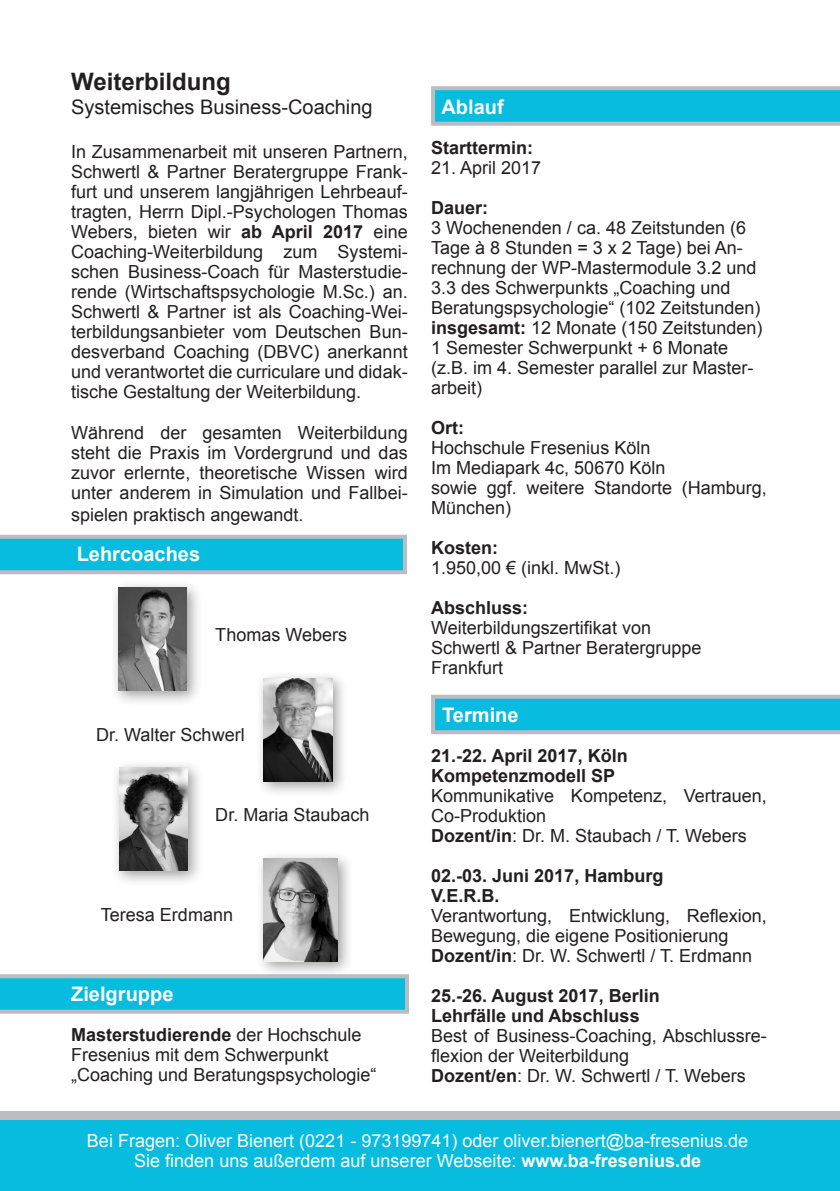
<style>
.page{position:relative;width:840px;height:1191px;background:#fff}
.page>*{position:absolute;margin:0;border:0;box-sizing:border-box;transform-origin:0 0}
.t1{font:700 24px "Arial";color:#231f20}
.t2{font:20px "Arial";color:#231f20}
.t3{font:700 20px "Arial";color:#fff}
.t4{font:700 20px "Arial";color:#f7f7f8}
.t5{font:18px/20px "Arial";color:#231f20}
.t6{font:700 18px "Arial";color:#231f20}
.t7{font:18px/20px "Arial";color:#fff;text-align:center}
.s1{font-weight:700}
</style>
<div class="page">
<svg style="left:0;top:535px;width:407px;height:39px;background:#2bbcd8"></svg>
<svg style="left:0;top:974px;width:409px;height:39px;background:#28bcd9"></svg>
<svg style="left:431px;top:694px;width:408px;height:40px;background:#30bdd9"></svg>
<svg style="left:431px;top:86px;width:408px;height:40px;background:#2fbdd8"></svg>
<div style="left:110px;top:580px;width:93px;height:126px;background:#231f20;opacity:.44"></div>
<img style="left:118px;top:588px;width:68px;height:102px">
<div style="left:255px;top:671px;width:93px;height:126px;background:#231f20;opacity:.44"></div>
<img style="left:263px;top:678px;width:69px;height:103px">
<div style="left:111px;top:760px;width:93px;height:126px;background:#231f20;opacity:.44"></div>
<img style="left:119px;top:767px;width:68px;height:103px">
<div style="left:255px;top:851px;width:98px;height:126px;background:#231f20;opacity:.44"></div>
<img style="left:263px;top:859px;width:74px;height:102px">
<div style="left:0;top:1120px;width:839px;height:71px;background:#07bcdf"></div>
<div style="left:0;top:1111px;width:839px;height:9px;background:#bcbdc0"></div>
<p class="t1" style="left:71px;top:65px;width:161px">Weiterbildung</p>
<p class="t2" style="left:71px;top:93px;width:303px">Systemisches Business-Coaching</p>
<p class="t5" style="left:71px;top:141px;width:338px;text-align:justify">In Zusammenarbeit mit unseren Partnern, Schwertl &amp; Partner Beratergruppe Frank&shy;furt und unserem langjährigen Lehrbeauf&shy;tragten, Herrn Dipl.-Psychologen Thomas Webers, bieten wir <span class="s1">ab April 2017</span> eine Coaching-Weiterbildung zum Systemi&shy;schen Business-Coach für Masterstudie&shy;rende (Wirtschaftspsychologie M.Sc.) an.<br>Schwertl &amp; Partner ist als Coaching-Wei&shy;terbildungsanbieter vom Deutschen Bun&shy;desverband Coaching (DBVC) anerkannt und verantwortet die curriculare und didak&shy;tische Gestaltung der Weiterbildung.</p>
<p class="t5" style="left:71px;top:423px;width:338px;text-align:justify">Während der gesamten Weiterbildung steht die Praxis im Vordergrund und das zuvor erlernte, theoretische Wissen wird unter anderem in Simulation und Fallbei&shy;spielen praktisch angewandt.</p>
<p class="t3" style="left:77px;top:540px;width:125px">Lehrcoaches</p>
<p class="t5" style="left:215px;top:625px;width:133px">Thomas Webers</p>
<p class="t5" style="left:96px;top:725px;width:150px">Dr. Walter Schwerl</p>
<p class="t5" style="left:215px;top:805px;width:156px">Dr. Maria Staubach</p>
<p class="t5" style="left:101px;top:905px;width:134px">Teresa Erdmann</p>
<p class="t3" style="left:71px;top:980px;width:104px">Zielgruppe</p>
<p class="t5" style="left:71px;top:1025px;width:307px"><span class="s1">Masterstudierende</span> der Hochschule<br>Fresenius mit dem Schwerpunkt „Coaching und Beratungspsychologie“</p>
<p class="t4" style="left:441px;top:93px;width:64px">Ablauf</p>
<p class="t6" style="left:431px;top:135px;width:104px">Starttermin:</p>
<p class="t5" style="left:431px;top:157px;width:112px">21. April 2017</p>
<p class="t6" style="left:431px;top:195px;width:59px">Dauer:</p>
<p class="t5" style="left:431px;top:217px;width:327px">3 Wochenenden / ca. 48 Zeitstunden (6<br>Tage à 8 Stunden = 3 x 2 Tage) bei An&shy;rechnung der WP-Mastermodule 3.2 und 3.3 des Schwerpunkts „Coaching und</p>
<p class="t5" style="left:431px;top:297px;width:333px">Beratungspsychologie“ (102 Zeitstunden) <span class="s1">insgesamt:</span> 12 Monate (150 Zeitstunden)<br>1 Semester Schwerpunkt + 6 Monate (z.B. im 4. Semester parallel zur Master&shy;arbeit)</p>
<p class="t6" style="left:431px;top:415px;width:34px">Ort:</p>
<p class="t5" style="left:431px;top:437px;width:221px">Hochschule Fresenius Köln</p>
<p class="t5" style="left:431px;top:457px;width:236px">Im Mediapark 4c, 50670 Köln</p>
<p class="t5" style="left:431px;top:477px;width:337px">sowie ggf. weitere Standorte (Hamburg,<br>München)</p>
<p class="t5" style="left:431px;top:537px;width:191px"><span class="s1">Kosten:<br></span>1.950,00 € (inkl. MwSt.)</p>
<p class="t5" style="left:431px;top:597px;width:221px"><span class="s1">Abschluss:<br></span>Weiterbildungszertifikat von</p>
<p class="t5" style="left:431px;top:637px;width:272px">Schwertl &amp; Partner Beratergruppe</p>
<p class="t5" style="left:431px;top:657px;width:74px">Frankfurt</p>
<p class="t3" style="left:442px;top:701px;width:78px">Termine</p>
<p class="t6" style="left:431px;top:743px;width:198px">21.-22. April 2017, Köln</p>
<p class="t6" style="left:431px;top:763px;width:186px">Kompetenzmodell SP</p>
<p class="t5" style="left:431px;top:785px;width:337px">Kommunikative Kompetenz, Vertrauen,<br>Co-Produktion</p>
<p class="t5" style="left:431px;top:825px;width:317px"><span class="s1">Dozent/in</span>: Dr. M. Staubach / T. Webers</p>
<p class="t6" style="left:431px;top:863px;width:234px">02.-03. Juni 2017, Hamburg</p>
<p class="t6" style="left:431px;top:883px;width:70px">V.E.R.B.</p>
<p class="t5" style="left:431px;top:905px;width:337px">Verantwortung, Entwicklung, Reflexion,<br>Bewegung, die eigene Positionierung</p>
<p class="t5" style="left:431px;top:945px;width:322px"><span class="s1">Dozent/in</span>: Dr. W. Schwertl / T. Erdmann</p>
<p class="t6" style="left:431px;top:983px;width:230px">25.-26. August 2017, Berlin</p>
<p class="t6" style="left:431px;top:1003px;width:210px">Lehrfälle und Abschluss</p>
<p class="t5" style="left:431px;top:1025px;width:337px">Best of Business-Coaching, Abschlussre&shy;flexion der Weiterbildung</p>
<p class="t5" style="left:431px;top:1065px;width:316px"><span class="s1">Dozent/en</span>: Dr. W. Schwertl / T. Webers</p>
<p class="t7" style="left:87px;top:1130px;width:662px">Bei Fragen: Oliver Bienert (0221 - 973199741) oder oliver.bienert@ba-fresenius.de<br>Sie finden uns außerdem auf unserer Webseite: <span class="s1">www.ba-fresenius.de</span></p>
</div>
